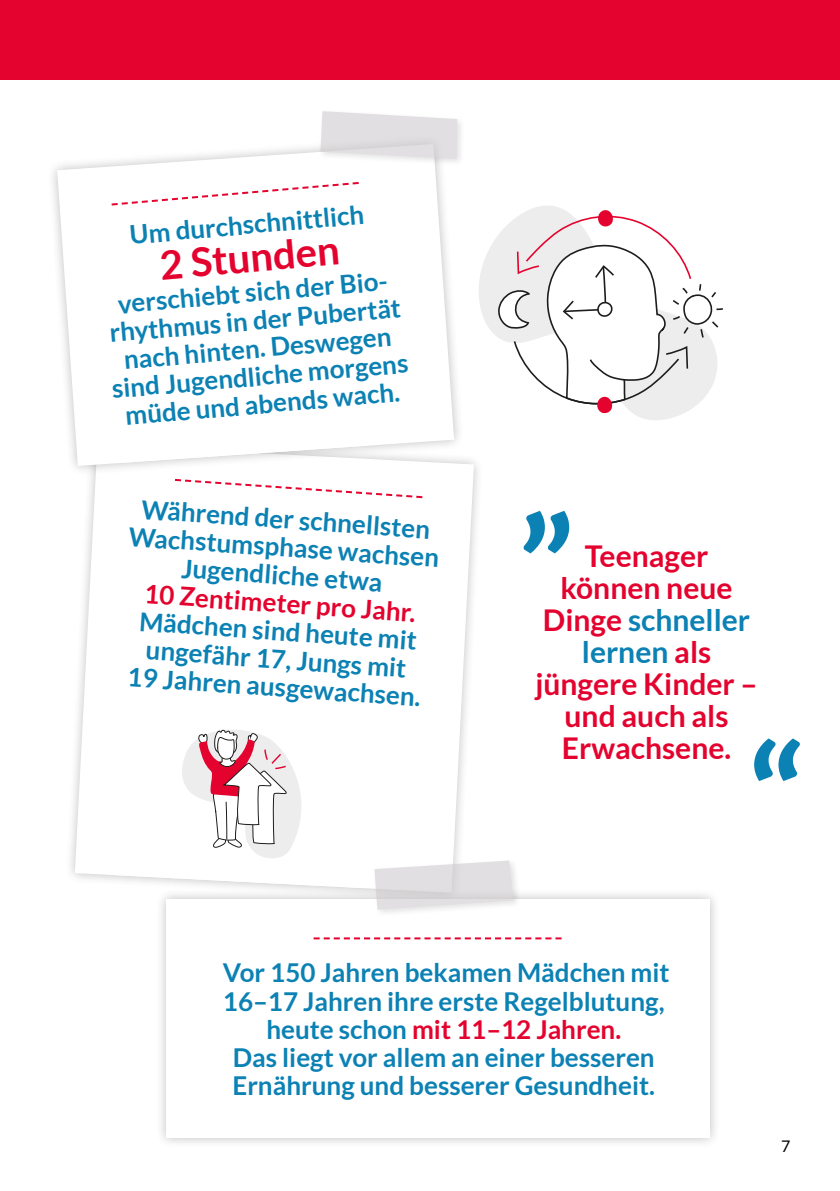
<style>
.page{position:relative;width:840px;height:1191px;background:#fff}
.page>*{position:absolute;margin:0;border:0;box-sizing:border-box;transform-origin:0 0}
.t1{font:700 40px "Lato";color:#e4032e}
.t2{font:700 30px/32px "Lato";color:#e4032e;text-align:center}
.t3{font:700 26px/28px "Lato";color:#0b81b4;text-align:center}
.t4{font:700 26px "Lato";color:#e4032e}
.t5{font:16px "Lato";color:#000}
.s1{color:#0b81b4}
.s2{color:#e4032e}
</style>
<div class="page">
<svg style="left:75px;top:459px;width:398px;height:421px"></svg>
<svg style="left:110px;top:588px;width:266px;height:300px"></svg>
<div style="left:47px;top:134px;width:417px;height:342px;background:#fff"></div>
<svg style="left:57px;top:147px;width:397px;height:319px"></svg>
<svg style="left:103px;top:246px;width:265px;height:217px"></svg>
<div style="left:155px;top:888px;width:565px;height:261px;background:#000;opacity:.25"></div>
<div style="left:166px;top:899px;width:543px;height:239px;background:#fff"></div>
<div style="left:371px;top:857px;width:150px;height:61px;background:#000;opacity:.2"></div>
<svg style="left:374px;top:860px;width:139px;height:49px"></svg>
<div style="left:317px;top:108px;width:148px;height:59px;background:#000;opacity:.2"></div>
<svg style="left:320px;top:111px;width:137px;height:48px"></svg>
<div style="left:0;top:0;width:839px;height:79px;background:#e4032e"></div>
<svg style="left:479px;top:206px;width:202px;height:214px"></svg>
<svg style="left:498px;top:209px;width:225px;height:205px"></svg>
<svg style="left:182px;top:723px;width:121px;height:135px"></svg>
<svg style="left:523px;top:511px;width:46px;height:42px"></svg>
<svg style="left:313px;top:937px;width:248px;height:2px"></svg>
<svg style="left:173px;top:478px;width:251px;height:21px"></svg>
<svg style="left:109px;top:181px;width:251px;height:26px"></svg>
<svg style="left:754px;top:738px;width:45px;height:43px"></svg>
<p class="t3" style="left:128px;top:220px;width:236px;rotate:-5deg">Um durchschnittlich</p>
<h1 class="t1" style="left:158px;top:242px;width:182px;rotate:-5deg">2 Stunden</h1>
<p class="t3" style="left:103px;top:291px;width:298px;rotate:-5deg">verschiebt sich der Bio&shy;rhythmus in der Pubertät nach hinten. Deswegen sind Jugendliche morgens müde und abends wach.</p>
<p class="t3" style="left:132px;top:494px;width:312px;rotate:4deg">Während der schnellsten<br>Wachstumsphase wachsen<br>Jugendliche etwa</p>
<p class="t4" style="left:145px;top:578px;width:273px;rotate:4deg">10 Zentimeter pro Jahr.</p>
<p class="t3" style="left:132px;top:606px;width:295px;rotate:4deg">Mädchen sind heute mit ungefähr 17, Jungs mit<br>19 Jahren ausgewachsen.</p>
<p class="t2" style="left:535px;top:539px;width:224px">Teenager können neue<br>Dinge <span class="s1">schneller lernen</span> als jüngere Kinder – und auch als<br>Erwachsene.</p>
<p class="t3" style="left:223px;top:958px;width:448px">Vor 150 Jahren bekamen Mädchen mit 16–17 Jahren ihre erste Regelblutung, heute schon <span class="s2">mit 11–12 Jahren.<br></span>Das liegt vor allem an einer besseren Ernährung und besserer Gesundheit.</p>
<p class="t5" style="left:780px;top:1137px;width:11px">7</p>
</div>
